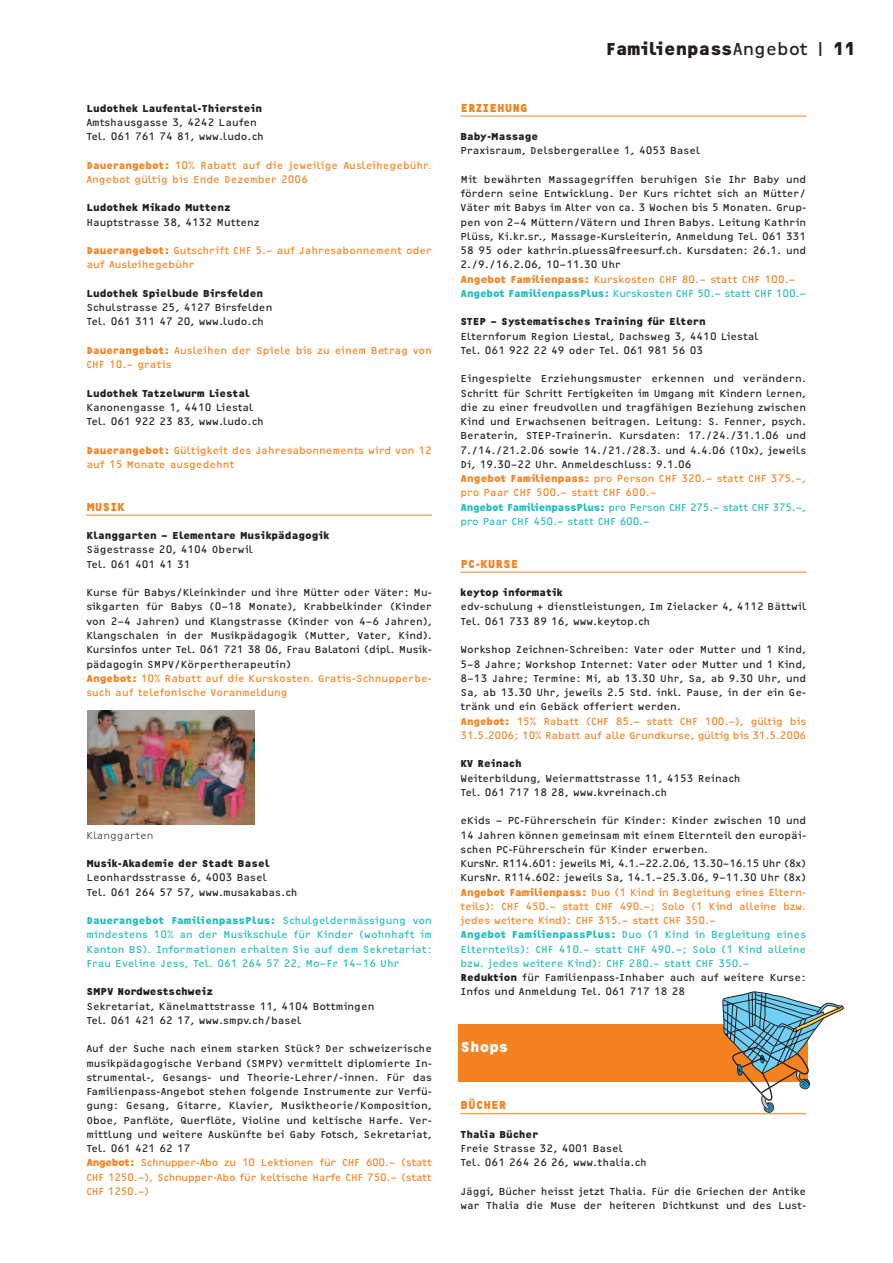
<style>
.page{position:relative;width:893px;height:1263px;background:#fff}
.page>*{position:absolute;margin:0;border:0;box-sizing:border-box;transform-origin:0 0}
.t1{font:700 18px "OCRF";color:#231f20}
.t2{font:700 15px "OCRF";color:#fff}
.t3{font:700 12px "OCRF";color:#f58220}
.t4{font:10.5px/14.2px "OCRF";color:#231f20}
.t5{font:10.5px/14.2px "OCRF";color:#f58220}
.t6{font:700 10.5px "OCRF";color:#231f20}
.t7{font:10.5px/14.2px "OCRF";color:#23bdbd;text-align:justify}
.t8{font:300 10.5px "OCRF";color:#231f20}
.s1{font-weight:700}
.s2{font-weight:700;color:#f58220}
.s3{color:#f58220}
.s4{font-weight:400}
.s5{font-weight:700;color:#23bdbd}
.s6{color:#23bdbd}
</style>
<div class="page">
<div style="left:458px;top:1024px;width:350px;height:57px;background:#f58220"></div>
<svg style="left:722px;top:991px;width:122px;height:122px"></svg>
<hr style="left:86px;top:515px;width:346px;height:1px;background:#f58220">
<img style="left:88px;top:711px;width:167px;height:113px">
<hr style="left:461px;top:116px;width:345px;height:1px;background:#f58220">
<hr style="left:461px;top:572px;width:345px;height:1px;background:#f58220">
<hr style="left:461px;top:1113px;width:345px;height:1px;background:#f58220">
<p class="t6" style="left:86px;top:104px;width:177px">Ludothek Laufental-Thierstein</p>
<p class="t4" style="left:86px;top:116px;width:179px">Amtshausgasse 3, 4242 Laufen<br>Tel. 061 761 74 81, www.ludo.ch</p>
<p class="t5" style="left:86px;top:159px;width:347px"><span class="s1">Dauerangebot:</span> 10% Rabatt auf die jeweilige Ausleihegebühr.<br>Angebot gültig bis Ende Dezember 2006</p>
<p class="t6" style="left:86px;top:204px;width:146px">Ludothek Mikado Muttenz</p>
<p class="t4" style="left:86px;top:216px;width:175px">Hauptstrasse 38, 4132 Muttenz</p>
<p class="t5" style="left:86px;top:244px;width:347px"><span class="s1">Dauerangebot:</span> Gutschrift CHF 5.– auf Jahresabonnement oder auf Ausleihegebühr</p>
<p class="t6" style="left:86px;top:289px;width:178px">Ludothek Spielbude Birsfelden</p>
<p class="t4" style="left:86px;top:301px;width:188px">Schulstrasse 25, 4127 Birsfelden<br>Tel. 061 311 47 20, www.ludo.ch</p>
<p class="t5" style="left:86px;top:344px;width:347px"><span class="s1">Dauerangebot:</span> Ausleihen der Spiele bis zu einem Betrag von<br>CHF 10.– gratis</p>
<p class="t6" style="left:86px;top:389px;width:165px">Ludothek Tatzelwurm Liestal</p>
<p class="t4" style="left:86px;top:401px;width:179px">Kanonengasse 1, 4410 Liestal<br>Tel. 061 922 23 83, www.ludo.ch</p>
<p class="t5" style="left:86px;top:444px;width:347px"><span class="s1">Dauerangebot:</span> Gültigkeit des Jahresabonnements wird von 12 auf 15 Monate ausgedehnt</p>
<p class="t3" style="left:86px;top:502px;width:40px">MUSIK</p>
<p class="t6" style="left:86px;top:532px;width:245px">Klanggarten – Elementare Musikpädagogik</p>
<p class="t4" style="left:86px;top:543px;width:168px">Sägestrasse 20, 4104 Oberwil<br>Tel. 061 401 41 31</p>
<p class="t4" style="left:86px;top:586px;width:347px">Kurse für Babys/Kleinkinder und ihre Mütter oder Väter: Mu&shy;sikgarten für Babys (0–18 Monate), Krabbelkinder (Kinder von 2–4 Jahren) und Klangstrasse (Kinder von 4–6 Jahren), Klangschalen in der Musikpädagogik (Mutter, Vater, Kind).<br>Kursinfos unter Tel. 061 721 38 06, Frau Balatoni (dipl. Musik&shy;pädagogin SMPV/Körpertherapeutin)<br><span class="s2">Angebot:</span> <span class="s3">10% Rabatt auf die Kurskosten. Gratis-Schnupperbe&shy;such auf telefonische Voranmeldung</span></p>
<p class="t8" style="left:86px;top:831px;width:69px">Klanggarten</p>
<p class="t6" style="left:86px;top:859px;width:185px">Musik-Akademie der Stadt Basel</p>
<p class="t4" style="left:86px;top:871px;width:213px">Leonhardsstrasse 6, 4003 Basel<br>Tel. 061 264 57 57, www.musakabas.ch</p>
<p class="t7" style="left:86px;top:914px;width:347px"><span class="s1">Dauerangebot FamilienpassPlus:</span> Schulgeldermässigung von mindestens 10% an der Musikschule für Kinder (wohnhaft im Kanton BS). Informationen erhalten Sie auf dem Sekretariat:<br>Frau Eveline Jess, Tel. 061 264 57 22, Mo–Fr 14–16 Uhr</p>
<p class="t6" style="left:86px;top:988px;width:128px">SMPV Nordwestschweiz</p>
<p class="t4" style="left:86px;top:999px;width:290px">Sekretariat, Känelmattstrasse 11, 4104 Bottmingen<br>Tel. 061 421 62 17, www.smpv.ch/basel</p>
<p class="t4" style="left:86px;top:1042px;width:347px">Auf der Suche nach einem starken Stück? Der schweizerische musikpädagogische Verband (SMPV) vermittelt diplomierte In&shy;strumental-, Gesangs- und Theorie-Lehrer/-innen. Für das Familienpass-Angebot stehen folgende Instrumente zur Verfü&shy;gung: Gesang, Gitarre, Klavier, Musiktheorie/Komposition, Oboe, Panflöte, Querflöte, Violine und keltische Harfe. Ver&shy;mittlung und weitere Auskünfte bei Gaby Fotsch, Sekretariat, Tel. 061 421 62 17<br><span class="s2">Angebot:</span> <span class="s3">Schnupper-Abo zu 10 Lektionen für CHF 600.– (statt CHF 1250.–), Schnupper-Abo für keltische Harfe CHF 750.– (statt CHF 1250.–)</span></p>
<h1 class="t1" style="left:606px;top:42px;width:251px">Familienpass<span class="s4">Angebot |</span> 11</h1>
<p class="t3" style="left:461px;top:103px;width:69px">ERZIEHUNG</p>
<p class="t6" style="left:461px;top:133px;width:79px">Baby-Massage</p>
<p class="t4" style="left:461px;top:144px;width:241px">Praxisraum, Delsbergerallee 1, 4053 Basel</p>
<p class="t4" style="left:461px;top:173px;width:347px">Mit bewährten Massagegriffen beruhigen Sie Ihr Baby und fördern seine Entwicklung. Der Kurs richtet sich an Mütter/ Väter mit Babys im Alter von ca. 3 Wochen bis 5 Monaten. Grup&shy;pen von 2–4 Müttern/Vätern und Ihren Babys. Leitung Kathrin Plüss, Ki.kr.sr., Massage-Kursleiterin, Anmeldung Tel. 061 331<br>58 95 oder kathrin.pluess@freesurf.ch. Kursdaten: 26.1. und 2./9./16.2.06, 10–11.30 Uhr<br><span class="s2">Angebot Familienpass:</span> <span class="s3">Kurskosten CHF 80.– statt CHF 100.– </span><span class="s5">Angebot FamilienpassPlus:</span> <span class="s6">Kurskosten CHF 50.– statt CHF 100.–</span></p>
<p class="t6" style="left:461px;top:318px;width:247px">STEP – Systematisches Training für Eltern</p>
<p class="t4" style="left:461px;top:330px;width:300px">Elternforum Region Liestal, Dachsweg 3, 4410 Liestal<br>Tel. 061 922 22 49 oder Tel. 061 981 56 03</p>
<p class="t4" style="left:461px;top:372px;width:347px">Eingespielte Erziehungsmuster erkennen und verändern.<br>Schritt für Schritt Fertigkeiten im Umgang mit Kindern lernen, die zu einer freudvollen und tragfähigen Beziehung zwischen Kind und Erwachsenen beitragen. Leitung: S. Fenner, psych.<br>Beraterin, STEP-Trainerin. Kursdaten: 17./24./31.1.06 und 7./14./21.2.06 sowie 14./21./28.3. und 4.4.06 (10x), jeweils Di, 19.30–22 Uhr. Anmeldeschluss: 9.1.06<br><span class="s2">Angebot Familienpass:</span> <span class="s3">pro Person CHF 320.– statt CHF 375.–, pro Paar CHF 500.– statt CHF 600.–<br></span><span class="s5">Angebot FamilienpassPlus:</span> <span class="s6">pro Person CHF 275.– statt CHF 375.–, pro Paar CHF 450.– statt CHF 600.–</span></p>
<p class="t3" style="left:461px;top:559px;width:60px">PC-KURSE</p>
<p class="t6" style="left:461px;top:589px;width:104px">keytop informatik</p>
<p class="t4" style="left:461px;top:600px;width:347px">edv-schulung + dienstleistungen, Im Zielacker 4, 4112 Bättwil<br>Tel. 061 733 89 16, www.keytop.ch</p>
<p class="t4" style="left:461px;top:643px;width:347px">Workshop Zeichnen-Schreiben: Vater oder Mutter und 1 Kind, 5–8 Jahre; Workshop Internet: Vater oder Mutter und 1 Kind, 8–13 Jahre; Termine: Mi, ab 13.30 Uhr, Sa, ab 9.30 Uhr, und Sa, ab 13.30 Uhr, jeweils 2.5 Std. inkl. Pause, in der ein Ge&shy;tränk und ein Gebäck offeriert werden.<br><span class="s2">Angebot:</span> <span class="s3">15% Rabatt (CHF 85.– statt CHF 100.–), gültig bis 31.5.2006; 10% Rabatt auf alle Grundkurse, gültig bis 31.5.2006</span></p>
<p class="t6" style="left:461px;top:760px;width:63px">KV Reinach</p>
<p class="t4" style="left:461px;top:771px;width:282px">Weiterbildung, Weiermattstrasse 11, 4153 Reinach<br>Tel. 061 717 18 28, www.kvreinach.ch</p>
<p class="t4" style="left:461px;top:814px;width:347px">eKids – PC-Führerschein für Kinder: Kinder zwischen 10 und 14 Jahren können gemeinsam mit einem Elternteil den europäi&shy;schen PC-Führerschein für Kinder erwerben.<br>KursNr. R114.601: jeweils Mi, 4.1.–22.2.06, 13.30–16.15 Uhr (8x)<br>KursNr. R114.602: jeweils Sa, 14.1.–25.3.06, 9–11.30 Uhr (8x)<br><span class="s2">Angebot Familienpass:</span> <span class="s3">Duo (1 Kind in Begleitung eines Eltern&shy;teils): CHF 450.– statt CHF 490.–; Solo (1 Kind alleine bzw. jedes weitere Kind): CHF 315.– statt CHF 350.–<br></span><span class="s5">Angebot FamilienpassPlus:</span> <span class="s6">Duo (1 Kind in Begleitung eines Elternteils): CHF 410.– statt CHF 490.–; Solo (1 Kind alleine bzw. jedes weitere Kind): CHF 280.– statt CHF 350.– </span><span class="s1">Reduktion</span> für Familienpass-Inhaber auch auf weitere Kurse:<br>Infos und Anmeldung Tel. 061 717 18 28</p>
<h2 class="t2" style="left:461px;top:1041px;width:49px">Shops</h2>
<p class="t3" style="left:461px;top:1101px;width:48px">BÜCHER</p>
<p class="t6" style="left:461px;top:1130px;width:79px">Thalia Bücher</p>
<p class="t4" style="left:461px;top:1142px;width:188px">Freie Strasse 32, 4001 Basel<br>Tel. 061 264 26 26, www.thalia.ch</p>
<p class="t4" style="left:461px;top:1185px;width:347px">Jäggi, Bücher heisst jetzt Thalia. Für die Griechen der Antike war Thalia die Muse der heiteren Dichtkunst und des Lust-</p>
</div>
